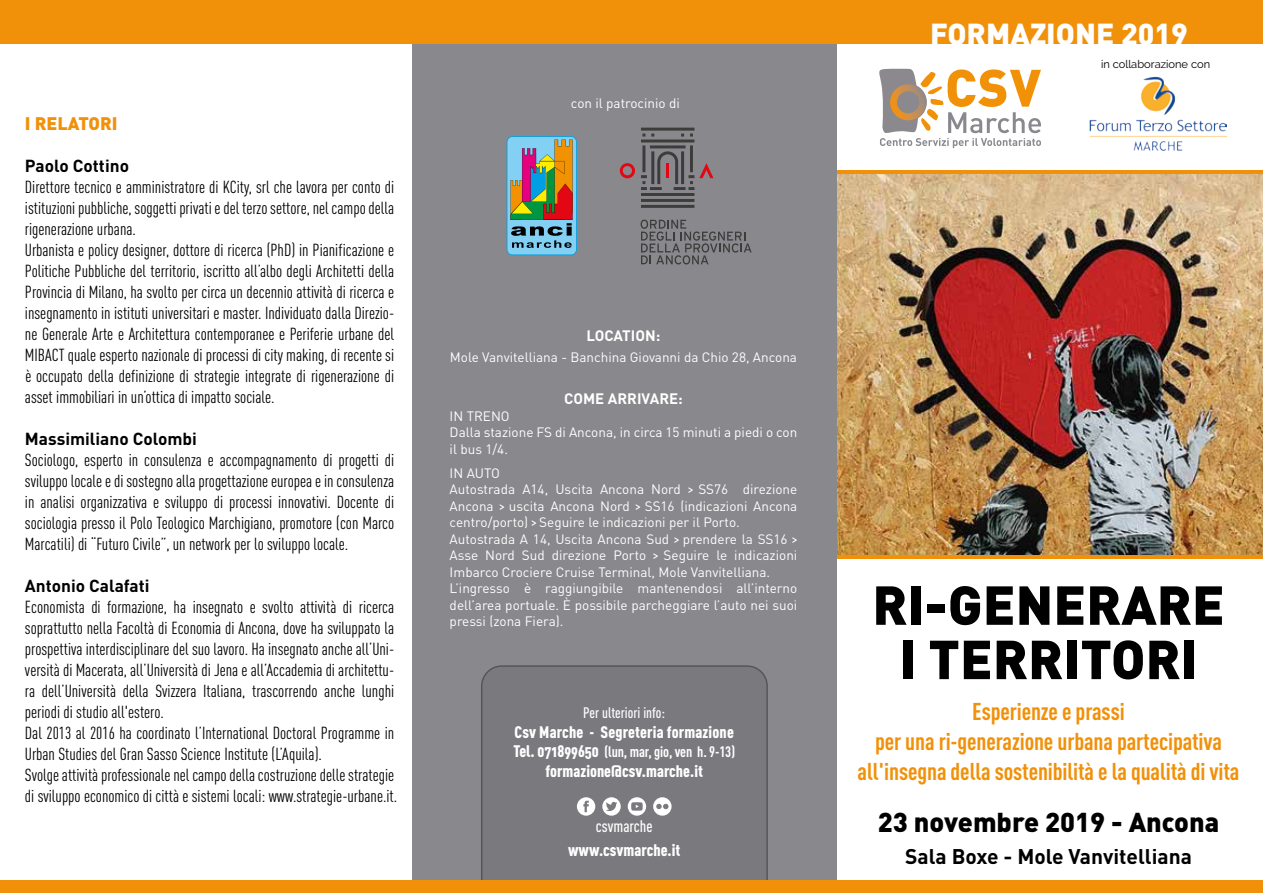
<style>
.page{position:relative;width:1263px;height:893px;background:#fff}
.page>*{position:absolute;margin:0;border:0;box-sizing:border-box;transform-origin:0 0}
.t1{font:900 54px/54.3px "DIN";color:#000;text-align:center}
.t2{font:900 30px "DIN";color:#fff}
.t3{font:900 27px "DIN";color:#000}
.t4{font:700 24px/30px "DIN Cond";letter-spacing:-.005em;color:#f1910a;text-align:center}
.t5{font:700 21px "DIN";color:#000}
.t6{font:900 18px "DIN";color:#f1910a}
.t7{font:17.25px/21px "DIN Cond";color:#000}
.t8{font:700 17.25px "DIN";color:#000}
.t9{font:16.5px "DIN Cond Black Alternate";color:#fff}
.t10{font:16.5px "DIN Cond Medium Alternate";color:#fff}
.t11{font:700 15px "DIN Cond";letter-spacing:-.01em;color:#fff}
.t12{font:700 15px "DIN";color:#fff}
.t13{font:15px "DIN Cond Medium Alternate";color:#fff}
.t14{font:13.5px/16.5px "DIN";color:#fff}
.t15{font:11.1px "Raleway";color:#000}
.s1{font-family:"DIN Cond";font-weight:500}
.s2{font-family:"DIN Cond Black Alternate";font-weight:400;font-size:16.5px}
</style>
<div class="page">
<img style="left:837px;top:174px;width:426px;height:381px">
<hr style="left:837px;top:171px;width:426px;height:3px;background:#f1910a">
<hr style="left:837px;top:555px;width:426px;height:3px;background:#f1910a">
<div style="left:412px;top:9px;width:425px;height:882px;background:#88888d"></div>
<div style="left:481px;top:665px;width:287px;height:216px;background:#7a797e"></div>
<div style="left:0;top:0;width:1263px;height:43px;background:#f1910a"></div>
<div style="left:0;top:881px;width:1263px;height:12px;background:#f1910a"></div>
<svg style="left:602px;top:797px;width:19px;height:19px"></svg>
<svg style="left:653px;top:797px;width:18px;height:19px"></svg>
<svg style="left:577px;top:797px;width:18px;height:19px"></svg>
<svg style="left:628px;top:797px;width:18px;height:19px"></svg>
<img style="left:1090px;top:76px;width:137px;height:75px">
<svg style="left:879px;top:69px;width:162px;height:79px"></svg>
<svg style="left:507px;top:136px;width:70px;height:119px;background:#87938a"></svg>
<svg style="left:640px;top:220px;width:112px;height:44px"></svg>
<svg style="left:620px;top:163px;width:15px;height:15px"></svg>
<svg style="left:641px;top:128px;width:72px;height:80px"></svg>
<p class="t6" style="left:25px;top:112px;width:94px">I RELATORI</p>
<p class="t8" style="left:25px;top:155px;width:106px">Paolo Cottino</p>
<p class="t7" style="left:25px;top:177px;width:371px">Direttore tecnico e amministratore di KCity, srl che lavora per conto di istituzioni pubbliche, soggetti privati e del terzo settore, nel campo della rigenerazione urbana.<br>Urbanista e policy designer, dottore di ricerca (PhD) in Pianificazione e Politiche Pubbliche del territorio, iscritto all’albo degli Architetti della Provincia di Milano, ha svolto per circa un decennio attività di ricerca e insegnamento in istituti universitari e master. Individuato dalla Direzio&shy;ne Generale Arte e Architettura contemporanee e Periferie urbane del MIBACT quale esperto nazionale di processi di city making, di recente si è occupato della definizione di strategie integrate di rigenerazione di asset immobiliari in un’ottica di impatto sociale.</p>
<p class="t8" style="left:25px;top:428px;width:173px">Massimiliano Colombi</p>
<p class="t7" style="left:25px;top:450px;width:371px;text-align:justify">Sociologo, esperto in consulenza e accompagnamento di progetti di sviluppo locale e di sostegno alla progettazione europea e in consulenza in analisi organizzativa e sviluppo di processi innovativi. Docente di sociologia presso il Polo Teologico Marchigiano, promotore (con Marco Marcatili) di “Futuro Civile”, un network per lo sviluppo locale.</p>
<p class="t8" style="left:25px;top:575px;width:126px">Antonio Calafati</p>
<p class="t7" style="left:25px;top:597px;width:374px">Economista di formazione, ha insegnato e svolto attività di ricerca soprattutto nella Facoltà di Economia di Ancona, dove ha sviluppato la prospettiva interdisciplinare del suo lavoro. Ha insegnato anche all’Uni&shy;versità di Macerata, all’Università di Jena e all’Accademia di architettu&shy;ra dell’Università della Svizzera Italiana, trascorrendo anche lunghi periodi di studio all'estero.<br>Dal 2013 al 2016 ha coordinato l’International Doctoral Programme in Urban Studies del Gran Sasso Science Institute (L’Aquila).<br>Svolge attività professionale nel campo della costruzione delle strategie di sviluppo economico di città e sistemi locali: www.strategie-urbane.it.</p>
<p class="t14" style="left:571px;top:94px;width:110px">con il patrocinio di</p>
<p class="t12" style="left:587px;top:326px;width:75px">LOCATION:</p>
<p class="t14" style="left:450px;top:349px;width:349px">Mole Vanvitelliana - Banchina Giovanni da Chio 28, Ancona</p>
<p class="t12" style="left:564px;top:389px;width:120px">COME ARRIVARE:</p>
<p class="t14" style="left:450px;top:408px;width:349px">IN TRENO<br>Dalla stazione FS di Ancona, in circa 15 minuti a piedi o con il bus 1/4.</p>
<p class="t14" style="left:450px;top:465px;width:349px">IN AUTO<br>Autostrada A14, Uscita Ancona Nord <span class="s1">&gt;</span> SS76 direzione Ancona <span class="s1">&gt;</span> uscita Ancona Nord <span class="s1">&gt;</span> SS16 (indicazioni Ancona centro/porto) <span class="s1">&gt;</span> Seguire le indicazioni per il Porto.<br>Autostrada A 14, Uscita Ancona Sud <span class="s1">&gt;</span> prendere la SS16 <span class="s1">&gt; </span>Asse Nord Sud direzione Porto <span class="s1">&gt;</span> Seguire le indicazioni Imbarco Crociere Cruise Terminal, Mole Vanvitelliana.<br>L’ingresso è raggiungibile mantenendosi all’interno dell’area portuale. È possibile parcheggiare l’auto nei suoi pressi (zona Fiera).</p>
<p class="t13" style="left:583px;top:703px;width:83px">Per ulteriori info:</p>
<p class="t9" style="left:514px;top:721px;width:221px">Csv Marche - Segreteria formazione</p>
<p class="t11" style="left:513px;top:743px;width:223px"><span class="s2">Tel. 071899650</span> (lun, mar, gio, ven h. 9-13)</p>
<p class="t9" style="left:546px;top:761px;width:159px">formazione@csv.marche.it</p>
<p class="t10" style="left:596px;top:816px;width:58px">csvmarche</p>
<p class="t9" style="left:568px;top:840px;width:114px">www.csvmarche.it</p>
<h2 class="t2" style="left:930px;top:15px;width:259px">FORMAZIONE 2019</h2>
<p class="t15" style="left:1101px;top:57px;width:111px">in collaborazione con</p>
<h1 class="t1" style="left:872px;top:575px;width:354px">RI-GENERARE<br>I TERRITORI</h1>
<h3 class="t4" style="left:857px;top:695px;width:383px">Esperienze e prassi<br>per una ri-generazione urbana partecipativa all'insegna della sostenibilità e la qualità di vita</h3>
<h3 class="t3" style="left:878px;top:804px;width:343px">23 novembre 2019 - Ancona</h3>
<p class="t5" style="left:905px;top:842px;width:288px">Sala Boxe - Mole Vanvitelliana</p>
</div>
